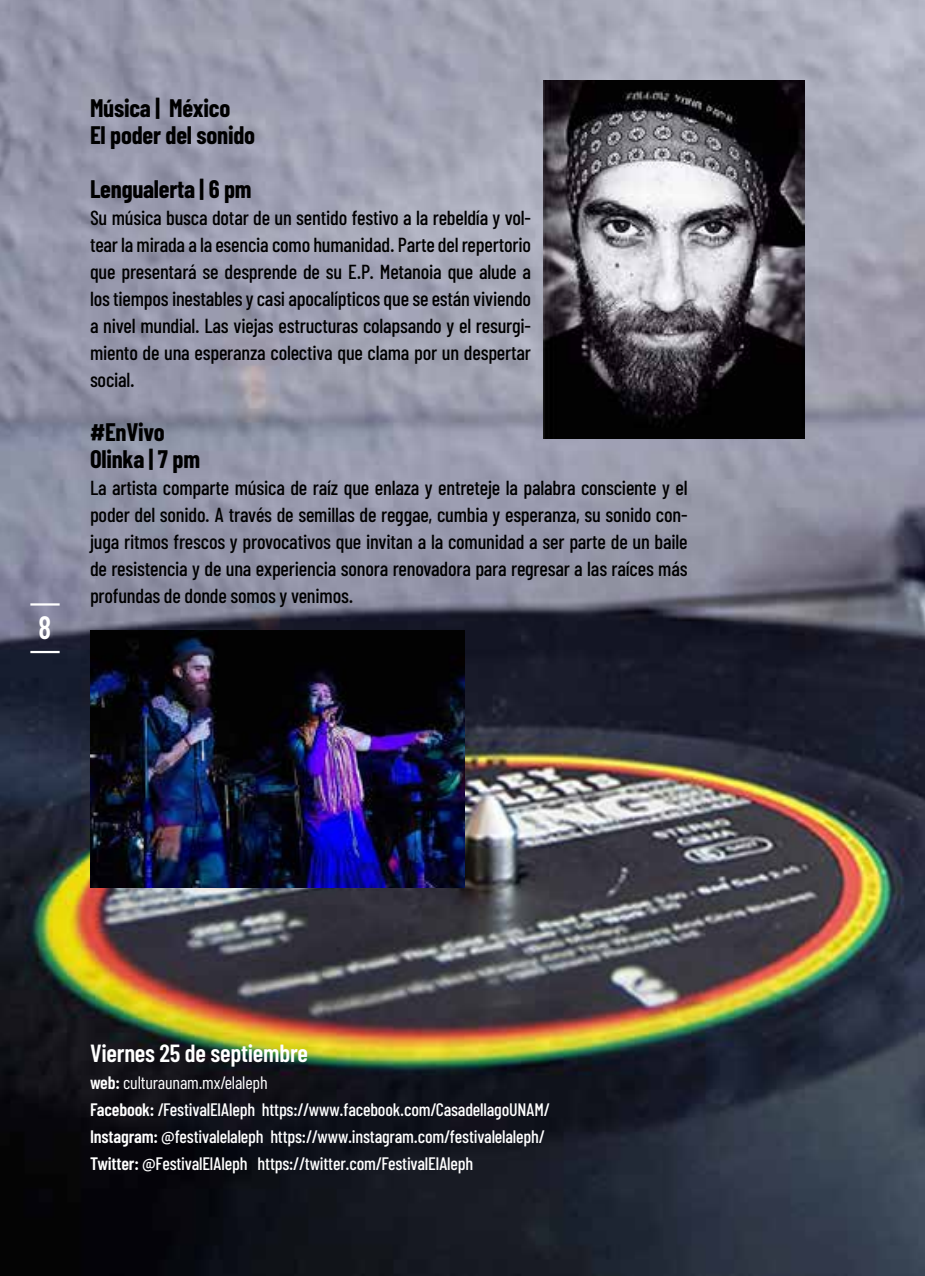
<style>
.page{position:relative;width:925px;height:1276px;background:#fff}
.page>*{position:absolute;margin:0;border:0;box-sizing:border-box;transform-origin:0 0}
.t1{font:600 32.18px "Barlow Condensed";color:#fff;scale:.91 1}
.t2{font:700 24.75px/27px "Barlow Condensed";letter-spacing:-.01em;color:#000}
.t3{font:600 24.75px "Barlow Condensed";letter-spacing:-.01em;color:#fff}
.t4{font:500 20.25px/27px "Barlow Condensed";letter-spacing:-.01em;color:#000;text-align:justify}
.t5{font:500 18px/27px "Barlow Condensed";letter-spacing:-.01em;color:#fff}
.s1{font-weight:600}
.s2{font-weight:400}
</style>
<div class="page">
<img style="left:0;top:0;width:925px;height:1276px">
<hr style="left:30px;top:603px;width:30px;height:2px;background:#fff">
<hr style="left:30px;top:651px;width:30px;height:2px;background:#fff">
<img style="left:544px;top:81px;width:261px;height:358px">
<img style="left:90px;top:630px;width:375px;height:258px">
<h1 class="t1" style="left:39px;top:608px;width:15px">8</h1>
<p class="t2" style="left:90px;top:94px;width:167px">Música | México<br>El poder del sonido</p>
<p class="t2" style="left:90px;top:175px;width:163px">Lengualerta | 6 pm</p>
<p class="t4" style="left:90px;top:204px;width:443px">Su música busca dotar de un sentido festivo a la rebeldía y vol&shy;tear la mirada a la esencia como humanidad. Parte del repertorio que presentará se desprende de su E.P. Metanoia que alude a los tiempos inestables y casi apocalípticos que se están viviendo a nivel mundial. Las viejas estructuras colapsando y el resurgi&shy;miento de una esperanza colectiva que clama por un despertar social.</p>
<p class="t2" style="left:90px;top:418px;width:112px">#EnVivo<br>Olinka | 7 pm</p>
<p class="t4" style="left:90px;top:474px;width:599px">La artista comparte música de raíz que enlaza y entreteje la palabra consciente y el poder del sonido. A través de semillas de reggae, cumbia y esperanza, su sonido con&shy;juga ritmos frescos y provocativos que invitan a la comunidad a ser parte de un baile de resistencia y de una experiencia sonora renovadora para regresar a las raíces más profundas de donde somos y venimos.</p>
<p class="t3" style="left:90px;top:1038px;width:219px">Viernes 25 de septiembre</p>
<p class="t5" style="left:90px;top:1069px;width:461px"><span class="s1">web:</span> <span class="s2">culturaunam.mx/elaleph<br></span><span class="s1">Facebook:</span> /FestivalElAleph https://www.facebook.com/CasadellagoUNAM/ <span class="s1">Instagram:</span> @festivalelaleph https://www.instagram.com/festivalelaleph/ <span class="s1">Twitter:</span> @FestivalElAleph https://twitter.com/FestivalElAleph</p>
</div>
